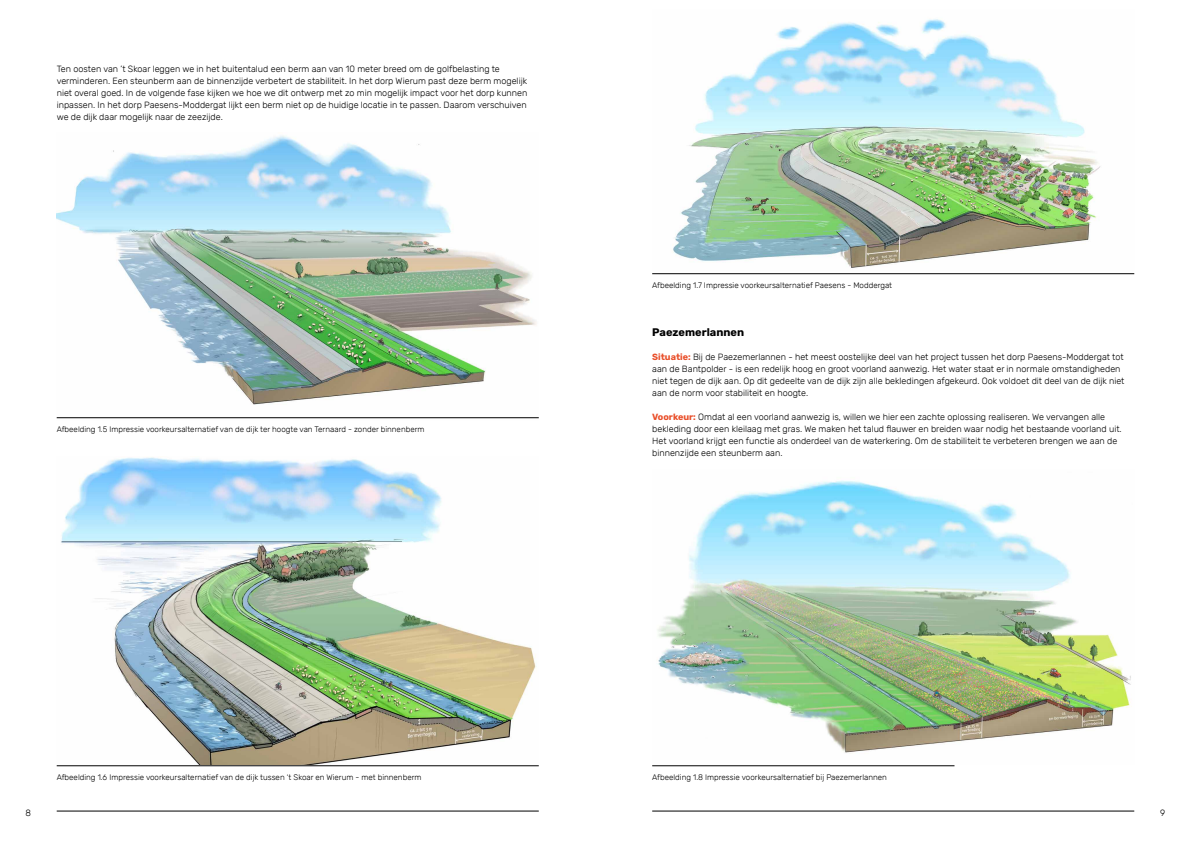
<style>
.page{position:relative;width:1191px;height:842px;background:#fff}
.page>*{position:absolute;margin:0;border:0;box-sizing:border-box;transform-origin:0 0}
.t1{font:700 11px "Rubik";color:#000}
.t2{font:300 9px/12px "Rubik";color:#000}
.t3{font:300 8px "Rubik";color:#000}
.s1{font-weight:700;color:#e94f2a}
</style>
<div class="page">
<hr style="left:57px;top:811px;width:482px;height:1px;background:#000">
<hr style="left:652px;top:811px;width:482px;height:1px;background:#000">
<img style="left:57px;top:135px;width:482px;height:283px">
<img style="left:673px;top:19px;width:428px;height:249px">
<img style="left:61px;top:457px;width:476px;height:308px">
<hr style="left:57px;top:418px;width:482px;height:1px;background:#000">
<hr style="left:652px;top:274px;width:482px;height:1px;background:#000">
<hr style="left:57px;top:766px;width:482px;height:1px;background:#000">
<img style="left:657px;top:480px;width:474px;height:273px">
<hr style="left:652px;top:766px;width:302px;height:1px;background:#000">
<p class="t2" style="left:57px;top:63px;width:472px">Ten oosten van ’t Skoar leggen we in het buitentalud een berm aan van 10 meter breed om de golfbelasting te verminderen. Een steunberm aan de binnenzijde verbetert de stabiliteit. In het dorp Wierum past deze berm mogelijk niet overal goed. In de volgende fase kijken we hoe we dit ontwerp met zo min mogelijk impact voor het dorp kunnen inpassen. In het dorp Paesens-Moddergat lijkt een berm niet op de huidige locatie in te passen. Daarom verschuiven we de dijk daar mogelijk naar de zeezijde.</p>
<p class="t3" style="left:57px;top:425px;width:369px">Afbeelding 1.5 Impressie voorkeursalternatief van de dijk ter hoogte van Ternaard - zonder binnenberm</p>
<p class="t3" style="left:652px;top:281px;width:241px">Afbeelding 1.7 Impressie voorkeursalternatief Paesens - Moddergat</p>
<p class="t1" style="left:652px;top:326px;width:93px">Paezemerlannen</p>
<p class="t2" style="left:652px;top:351px;width:474px"><span class="s1">Situatie:</span> Bij de Paezemerlannen - het meest oostelijke deel van het project tussen het dorp Paesens-Moddergat tot aan de Bantpolder - is een redelijk hoog en groot voorland aanwezig. Het water staat er in normale omstandigheden niet tegen de dijk aan. Op dit gedeelte van de dijk zijn alle bekledingen afgekeurd. Ook voldoet dit deel van de dijk niet aan de norm voor stabiliteit en hoogte.</p>
<p class="t2" style="left:652px;top:411px;width:471px"><span class="s1">Voorkeur:</span> Omdat al een voorland aanwezig is, willen we hier een zachte oplossing realiseren. We vervangen alle bekleding door een kleilaag met gras. We maken het talud flauwer en breiden waar nodig het bestaande voorland uit.<br>Het voorland krijgt een functie als onderdeel van de waterkering. Om de stabiliteit te verbeteren brengen we aan de binnenzijde een steunberm aan.</p>
<p class="t3" style="left:57px;top:773px;width:366px">Afbeelding 1.6 Impressie voorkeursalternatief van de dijk tussen ‘t Skoar en Wierum - met binnenberm</p>
<p class="t3" style="left:652px;top:773px;width:236px">Afbeelding 1.8 Impressie voorkeursalternatief bij Paezemerlannen</p>
<p class="t2" style="left:26px;top:807px;width:7px">8</p>
<p class="t2" style="left:1160px;top:807px;width:7px">9</p>
</div>
